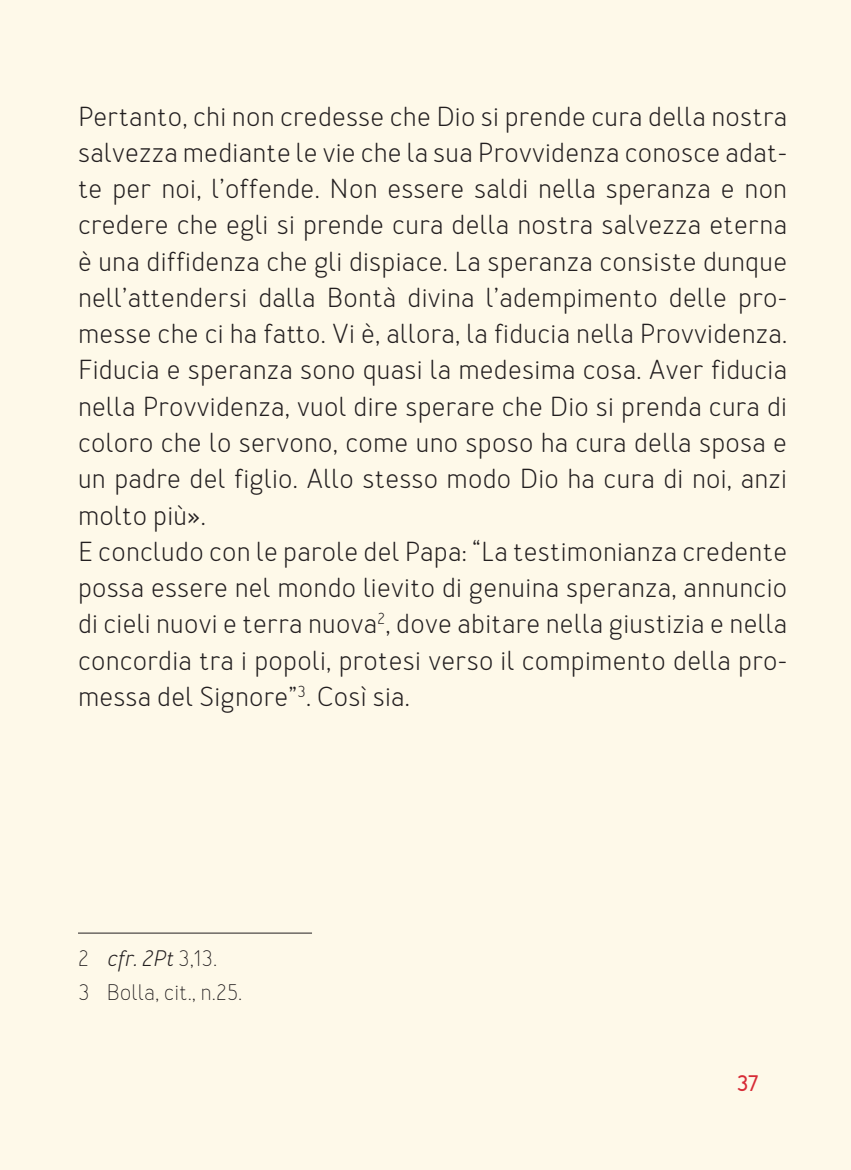
<style>
.page{position:relative;width:851px;height:1170px;background:#fff}
.page>*{position:absolute;margin:0;border:0;box-sizing:border-box;transform-origin:0 0}
.t1{font:27.5px/36.2px "Merlo";letter-spacing:.01em;color:#231f20}
.t2{font:300 22.5px/33.2px "Merlo";color:#231f20}
.t3{font:700 22.5px "Merlo";color:#d72c37}
.s1{font-weight:400;font-style:italic}
</style>
<div class="page">
<div style="left:0;top:0;width:850px;height:1169px;background:#fef9e9"></div>
<hr style="left:78px;top:932px;width:234px;height:1px;background:#231f20">
<p class="t1" style="left:78px;top:99px;width:710px">Pertanto, chi non credesse che Dio si prende cura della nostra salvezza mediante le vie che la sua Provvidenza conosce adat&shy;te per noi, l’offende. Non essere saldi nella speranza e non credere che egli si prende cura della nostra salvezza eterna è una diffidenza che gli dispiace. La speranza consiste dunque nell’attendersi dalla Bontà divina l’adempimento delle pro&shy;messe che ci ha fatto. Vi è, allora, la fiducia nella Provvidenza.<br>Fiducia e speranza sono quasi la medesima cosa. Aver fiducia nella Provvidenza, vuol dire sperare che Dio si prenda cura di coloro che lo servono, come uno sposo ha cura della sposa e un padre del figlio. Allo stesso modo Dio ha cura di noi, anzi molto più».<br>E concludo con le parole del Papa: “La testimonianza credente possa essere nel mondo lievito di genuina speranza, annuncio di cieli nuovi e terra nuova<sup>2</sup>, dove abitare nella giustizia e nella concordia tra i popoli, protesi verso il compimento della pro&shy;messa del Signore”<sup>3</sup>. Così sia.</p>
<p class="t2" style="left:78px;top:942px;width:166px">2 <span class="s1">cfr. 2Pt</span> 3,13.<br>3 Bolla, cit., n.25.</p>
<p class="t3" style="left:736px;top:1070px;width:23px">37</p>
</div>
